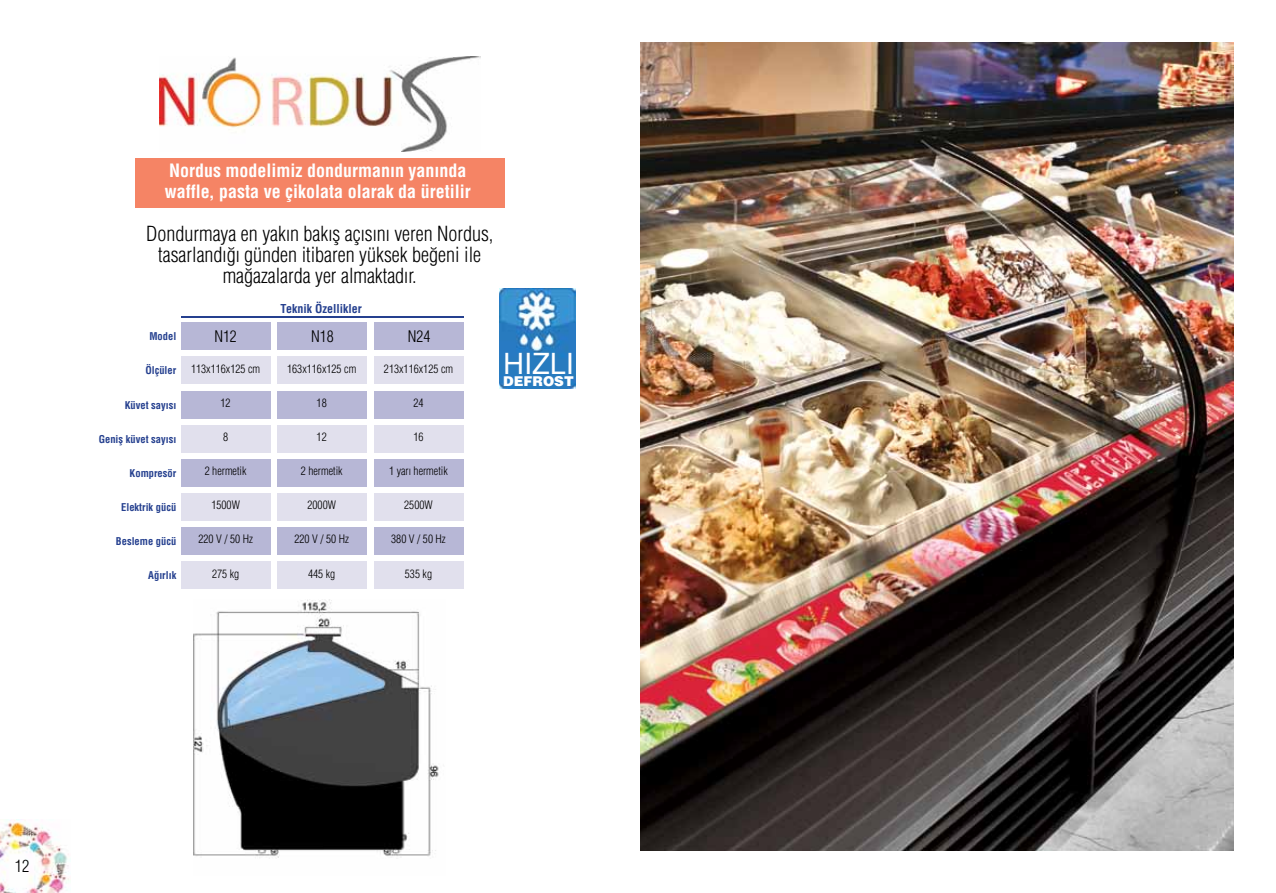
<style>
.page{position:relative;width:1276px;height:893px;background:#fff}
.page>*{position:absolute;margin:0;border:0;box-sizing:border-box;transform-origin:0 0}
.t1{font:29.1px "Helvetica Normal Tr";color:#fff}
.t2{font:20.25px/21px "Helvetica Condensed Light Tr";color:#000;text-align:center}
.t3{font:18px/21.6px "Helvetica Cond Bold Tr";color:#fff}
.t4{font:16.5px "Helvetica Condensed Light Tr";color:#000}
.t5{font:15.6px "Helvetica Condensed Light Tr";color:#000}
.t6{font:13.5px "Helvetica Black Tr";color:#fff}
.t7{font:12px "Helvetica Cond Bold Tr";color:#25408f}
.t8{font:11.4px "Helvetica Condensed Light Tr";color:#000}
.t9{font:10.5px "Helvetica Cond Bold Tr";color:#25408f}
</style>
<div class="page">
<img style="left:0;top:819px;width:69px;height:74px">
<img style="left:194px;top:599px;width:245px;height:259px">
<img style="left:640px;top:43px;width:593px;height:807px">
<img style="left:159px;top:56px;width:321px;height:95px">
<hr style="left:181px;top:317px;width:283px;height:1px;background:#25408f">
<div style="left:277px;top:323px;width:90px;height:27px;background:#b7b7d6"></div>
<div style="left:277px;top:357px;width:90px;height:27px;background:#e1e0ed"></div>
<div style="left:277px;top:493px;width:90px;height:28px;background:#e1e0ed"></div>
<div style="left:277px;top:528px;width:90px;height:27px;background:#b7b7d6"></div>
<div style="left:277px;top:562px;width:90px;height:27px;background:#e1e0ed"></div>
<div style="left:277px;top:391px;width:90px;height:27px;background:#b7b7d6"></div>
<div style="left:277px;top:425px;width:90px;height:27px;background:#e1e0ed"></div>
<div style="left:277px;top:459px;width:90px;height:27px;background:#b7b7d6"></div>
<div style="left:374px;top:323px;width:90px;height:27px;background:#b7b7d6"></div>
<div style="left:374px;top:357px;width:90px;height:27px;background:#e1e0ed"></div>
<div style="left:374px;top:493px;width:90px;height:28px;background:#e1e0ed"></div>
<div style="left:374px;top:528px;width:90px;height:27px;background:#b7b7d6"></div>
<div style="left:374px;top:562px;width:90px;height:27px;background:#e1e0ed"></div>
<div style="left:374px;top:391px;width:90px;height:27px;background:#b7b7d6"></div>
<div style="left:374px;top:425px;width:90px;height:27px;background:#e1e0ed"></div>
<div style="left:374px;top:459px;width:90px;height:27px;background:#b7b7d6"></div>
<div style="left:181px;top:323px;width:89px;height:27px;background:#b7b7d6"></div>
<div style="left:181px;top:357px;width:89px;height:27px;background:#e1e0ed"></div>
<div style="left:181px;top:493px;width:89px;height:28px;background:#e1e0ed"></div>
<div style="left:181px;top:528px;width:89px;height:27px;background:#b7b7d6"></div>
<div style="left:181px;top:562px;width:89px;height:27px;background:#e1e0ed"></div>
<div style="left:181px;top:391px;width:89px;height:27px;background:#b7b7d6"></div>
<div style="left:181px;top:425px;width:89px;height:27px;background:#e1e0ed"></div>
<div style="left:181px;top:459px;width:89px;height:27px;background:#b7b7d6"></div>
<img style="left:500px;top:289px;width:76px;height:100px">
<div style="left:135px;top:158px;width:369px;height:50px;background:#f58465"></div>
<h3 class="t3" style="left:165px;top:159px;width:307px">Nordus modelimiz dondurmanın yanında waffle, pasta ve çikolata olarak da üretilir</h3>
<h2 class="t2" style="left:146px;top:223px;width:348px">Dondurmaya en yakın bakış açısını veren Nordus, tasarlandığı günden itibaren yüksek beğeni ile mağazalarda yer almaktadır.</h2>
<p class="t7" style="left:280px;top:301px;width:83px">Teknik Özellikler</p>
<p class="t9" style="left:149px;top:330px;width:28px">Model</p>
<h3 class="t5" style="left:214px;top:327px;width:24px">N12</h3>
<h3 class="t5" style="left:311px;top:327px;width:24px">N18</h3>
<h3 class="t5" style="left:408px;top:327px;width:24px">N24</h3>
<p class="t9" style="left:145px;top:364px;width:32px">Ölçüler</p>
<p class="t8" style="left:191px;top:362px;width:71px">113x116x125 cm</p>
<p class="t8" style="left:287px;top:362px;width:71px">163x116x125 cm</p>
<p class="t8" style="left:384px;top:362px;width:71px">213x116x125 cm</p>
<p class="t9" style="left:125px;top:398px;width:53px">Küvet sayısı</p>
<p class="t8" style="left:221px;top:396px;width:12px">12</p>
<p class="t8" style="left:317px;top:396px;width:12px">18</p>
<p class="t8" style="left:413px;top:396px;width:12px">24</p>
<p class="t9" style="left:99px;top:432px;width:79px">Geniş küvet sayısı</p>
<p class="t8" style="left:223px;top:430px;width:7px">8</p>
<p class="t8" style="left:317px;top:430px;width:12px">12</p>
<p class="t8" style="left:413px;top:430px;width:12px">16</p>
<p class="t9" style="left:130px;top:467px;width:48px">Kompresör</p>
<p class="t8" style="left:205px;top:464px;width:43px">2 hermetik</p>
<p class="t8" style="left:301px;top:464px;width:43px">2 hermetik</p>
<p class="t8" style="left:389px;top:464px;width:60px">1 yarı hermetik</p>
<p class="t9" style="left:121px;top:501px;width:57px">Elektrik gücü</p>
<p class="t8" style="left:211px;top:498px;width:30px">1500W</p>
<p class="t8" style="left:307px;top:498px;width:30px">2000W</p>
<p class="t8" style="left:404px;top:498px;width:30px">2500W</p>
<p class="t9" style="left:116px;top:535px;width:62px">Besleme gücü</p>
<p class="t8" style="left:198px;top:533px;width:56px">220 V / 50 Hz</p>
<p class="t8" style="left:294px;top:533px;width:56px">220 V / 50 Hz</p>
<p class="t8" style="left:391px;top:533px;width:56px">380 V / 50 Hz</p>
<p class="t9" style="left:148px;top:569px;width:30px">Ağırlık</p>
<p class="t8" style="left:212px;top:567px;width:29px">275 kg</p>
<p class="t8" style="left:308px;top:567px;width:29px">445 kg</p>
<p class="t8" style="left:405px;top:567px;width:29px">535 kg</p>
<h1 class="t1" style="left:503px;top:346px;width:72px">HIZLI</h1>
<p class="t6" style="left:503px;top:372px;width:72px">DEFROST</p>
<h3 class="t4" style="left:15px;top:856px;width:16px">12</h3>
</div>
